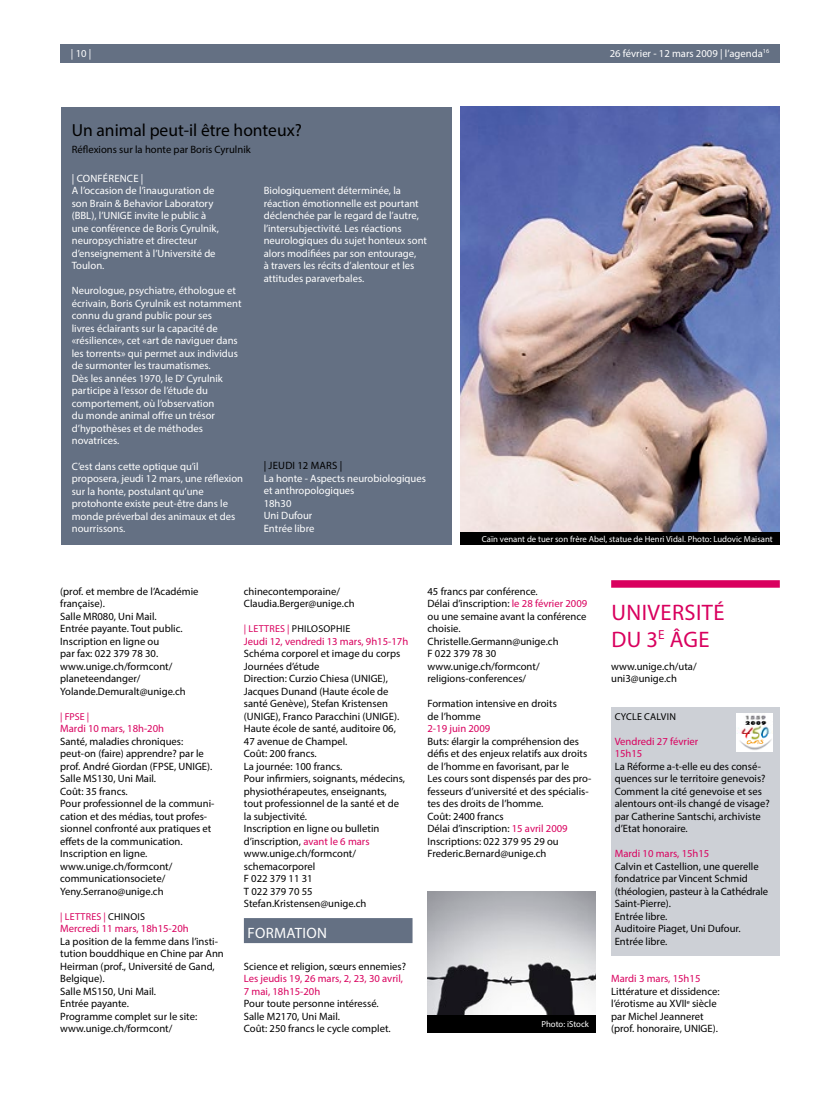
<style>
.page{position:relative;width:833px;height:1099px;background:#fff}
.page>*{position:absolute;margin:0;border:0;box-sizing:border-box;transform-origin:0 0}
.t1{font:22.5px/27px "Myriad Pro";letter-spacing:.02em;color:#d9005e}
.t2{font:17.5px "Myriad Pro";color:#000}
.t3{font:15px "Myriad Pro";letter-spacing:.02em;color:#fff}
.t4{font:10.62px/12.5px "Myriad Pro";color:#000}
.t5{font:10.62px/12.5px "Myriad Pro";color:#fff}
.t6{font:10.62px/12.5px "Myriad Pro";color:#d9005e}
.t7{font:10px "Myriad Pro";letter-spacing:.02em;color:#000}
.t8{font:10px "Myriad Pro";letter-spacing:.02em;color:#d9005e}
.t9{font:8.75px "Myriad Pro";color:#fff}
.s1{color:#000}
.s2{color:#d9005e}
</style>
<div class="page">
<div style="left:60px;top:44px;width:720px;height:19px;background:#647083"></div>
<div style="left:611px;top:707px;width:169px;height:248px;background:#cdd0d6"></div>
<div style="left:61px;top:107px;width:390px;height:437px;background:#647083"></div>
<img style="left:460px;top:107px;width:320px;height:425px">
<div style="left:460px;top:532px;width:320px;height:12px;background:#000"></div>
<div style="left:244px;top:918px;width:168px;height:25px;background:#647083"></div>
<div style="left:611px;top:580px;width:169px;height:7px;background:#d9005e"></div>
<img style="left:427px;top:891px;width:169px;height:124px">
<div style="left:427px;top:1015px;width:169px;height:17px;background:#000"></div>
<img style="left:737px;top:713px;width:35px;height:38px">
<p class="t5" style="left:71px;top:47px;width:22px">| 10 |</p>
<p class="t5" style="left:610px;top:47px;width:161px">26 février - 12 mars 2009 | l’agenda<sup>16</sup></p>
<h2 class="t2" style="left:72px;top:120px;width:232px">Un animal peut-il être honteux?</h2>
<p class="t4" style="left:72px;top:142px;width:180px">Réflexions sur la honte par Boris Cyrulnik</p>
<p class="t5" style="left:72px;top:172px;width:26px">| conférence</p>
<p class="t5" style="left:72px;top:172px;width:149px;text-indent:69px">|<br>A l’occasion de l’inauguration de son Brain &amp; Behavior Laboratory (BBL), l’UNIGE invite le public à une conférence de Boris Cyrulnik, neuropsychiatre et directeur d’enseignement à l’Université de<br>Toulon.</p>
<p class="t5" style="left:72px;top:284px;width:171px">Neurologue, psychiatre, éthologue et écrivain, Boris Cyrulnik est notamment connu du grand public pour ses<br>livres éclairants sur la capacité de «résilience», cet «art de naviguer dans les torrents» qui permet aux individus de surmonter les traumatismes.<br>Dès les années 1970, le D<sup>r</sup> Cyrulnik participe à l’essor de l’étude du comportement, où l’observation<br>du monde animal offre un trésor d’hypothèses et de méthodes novatrices.</p>
<p class="t5" style="left:72px;top:459px;width:173px">C’est dans cette optique qu’il proposera, jeudi 12 mars, une réflexion sur la honte, postulant qu’une protohonte existe peut-être dans le monde préverbal des animaux et des nourrissons.</p>
<p class="t5" style="left:264px;top:184px;width:165px">Biologiquement déterminée, la réaction émotionnelle est pourtant déclenchée par le regard de l’autre, l’intersubjectivité. Les réactions neurologiques du sujet honteux sont alors modifiées par son entourage,<br>à travers les récits d’alentour et les attitudes paraverbales.</p>
<p class="t4" style="left:264px;top:459px;width:12px">| jeudi</p>
<p class="t4" style="left:297px;top:459px;width:46px">12 mars |</p>
<p class="t5" style="left:264px;top:472px;width:164px">La honte - Aspects neurobiologiques et anthropologiques<br>18h30<br>Uni Dufour<br>Entrée libre</p>
<p class="t9" style="left:482px;top:533px;width:292px">Caïn venant de tuer son frère Abel, statue de Henri Vidal. Photo: Ludovic Maisant</p>
<p class="t4" style="left:60px;top:584px;width:140px">(prof. et membre de l’Académie française).<br>Salle MR080, Uni Mail.<br>Entrée payante. Tout public.<br>Inscription en ligne ou<br>par fax: 022 379 78 30. www.unige.ch/formcont/ planeteendanger/<br>Yolande.Demuralt@unige.ch</p>
<p class="t8" style="left:60px;top:710px;width:31px">| FPSE |</p>
<p class="t6" style="left:60px;top:722px;width:105px">Mardi 10 mars, 18h-20h</p>
<p class="t4" style="left:60px;top:734px;width:156px">Santé, maladies chroniques: peut-on (faire) apprendre? par le prof. André Giordan (FPSE, UNIGE).<br>Salle MS130, Uni Mail.<br>Coût: 35 francs.<br>Pour professionnel de la communi&shy;cation et des médias, tout profes&shy;sionnel confronté aux pratiques et effets de la communication.<br>Inscription en ligne. www.unige.ch/formcont/ communicationsociete/<br>Yeny.Serrano@unige.ch</p>
<p class="t8" style="left:60px;top:910px;width:82px">| LETTRES | <span class="s1">Chinois</span></p>
<p class="t6" style="left:60px;top:922px;width:130px">Mercredi 11 mars, 18h15-20h</p>
<p class="t4" style="left:60px;top:934px;width:165px">La position de la femme dans l’insti&shy;tution bouddhique en Chine par Ann<br>Heirman (prof., Université de Gand,<br>Belgique).<br>Salle MS150, Uni Mail.<br>Entrée payante.<br>Programme complet sur le site: www.unige.ch/formcont/</p>
<p class="t4" style="left:244px;top:584px;width:112px">chinecontemporaine/<br>Claudia.Berger@unige.ch</p>
<p class="t7" style="left:244px;top:622px;width:93px"><span class="s2">| LETTRES |</span> Philosophie</p>
<p class="t6" style="left:244px;top:634px;width:166px">Jeudi 12, vendredi 13 mars, 9h15-17h</p>
<p class="t4" style="left:244px;top:647px;width:163px">Schéma corporel et image du corps<br>Journées d’étude<br>Direction: Curzio Chiesa (UNIGE),<br>Jacques Dunand (Haute école de santé Genève), Stefan Kristensen (UNIGE), Franco Paracchini (UNIGE).<br>Haute école de santé, auditoire 06,<br>47 avenue de Champel.<br>Coût: 200 francs.<br>La journée: 100 francs.<br>Pour infirmiers, soignants, médecins, physiothérapeutes, enseignants, tout professionnel de la santé et de la subjectivité.<br>Inscription en ligne ou bulletin d’inscription, <span class="s2">avant le 6 mars </span>www.unige.ch/formcont/ schemacorporel<br>F 022 379 11 31<br>T 022 379 70 55<br>Stefan.Kristensen@unige.ch</p>
<h3 class="t3" style="left:248px;top:923px;width:81px">FORMATION</h3>
<p class="t4" style="left:244px;top:959px;width:164px">Science et religion, sœurs ennemies?</p>
<p class="t6" style="left:244px;top:972px;width:161px">Les jeudis 19, 26 mars, 2, 23, 30 avril,<br>7 mai, 18h15-20h</p>
<p class="t4" style="left:244px;top:997px;width:148px">Pour toute personne intéressé.<br>Salle M2170, Uni Mail.<br>Coût: 250 francs le cycle complet.</p>
<p class="t4" style="left:427px;top:584px;width:161px">45 francs par conférence.<br>Délai d’inscription: <span class="s2">le 28 février 2009 </span>ou une semaine avant la conférence choisie.<br>Christelle.Germann@unige.ch<br>F 022 379 78 30 www.unige.ch/formcont/ religions-conferences/</p>
<p class="t4" style="left:427px;top:697px;width:131px">Formation intensive en droits de l’homme</p>
<p class="t6" style="left:427px;top:722px;width:64px">2-19 juin 2009</p>
<p class="t4" style="left:427px;top:734px;width:165px">Buts: élargir la compréhension des défis et des enjeux relatifs aux droits de l’homme en favorisant, par le<br>Les cours sont dispensés par des pro&shy;fesseurs d’université et des spécialis&shy;tes des droits de l’homme.<br>Coût: 2400 francs<br>Délai d’inscription: <span class="s2">15 avril 2009<br></span>Inscriptions: 022 379 95 29 ou<br>Frederic.Bernard@unige.ch</p>
<p class="t9" style="left:541px;top:1018px;width:49px">Photo: iStock</p>
<h1 class="t1" style="left:611px;top:598px;width:115px">UNIVERSITÉ<br>DU 3<sup>e</sup> ÂGE</h1>
<p class="t4" style="left:611px;top:659px;width:87px">www.unige.ch/uta/ uni3@unige.ch</p>
<p class="t7" style="left:615px;top:710px;width:13px">Cycle</p>
<p class="t7" style="left:644px;top:710px;width:18px">Calvin</p>
<p class="t6" style="left:614px;top:734px;width:85px">Vendredi 27 février<br>15h15</p>
<p class="t4" style="left:614px;top:759px;width:157px">La Réforme a-t-elle eu des consé&shy;quences sur le territoire genevois?<br>Comment la cité genevoise et ses alentours ont-ils changé de visage? par Catherine Santschi, archiviste d’Etat honoraire.</p>
<p class="t6" style="left:614px;top:847px;width:96px">Mardi 10 mars, 15h15</p>
<p class="t4" style="left:614px;top:859px;width:155px">Calvin et Castellion, une querelle fondatrice par Vincent Schmid (théologien, pasteur à la Cathédrale<br>Saint-Pierre).<br>Entrée libre.<br>Auditoire Piaget, Uni Dufour.<br>Entrée libre.</p>
<p class="t6" style="left:611px;top:972px;width:91px">Mardi 3 mars, 15h15</p>
<p class="t4" style="left:611px;top:984px;width:110px">Littérature et dissidence: l’érotisme au XVII<sup>e</sup> siècle par Michel Jeanneret (prof. honoraire, UNIGE).</p>
</div>
